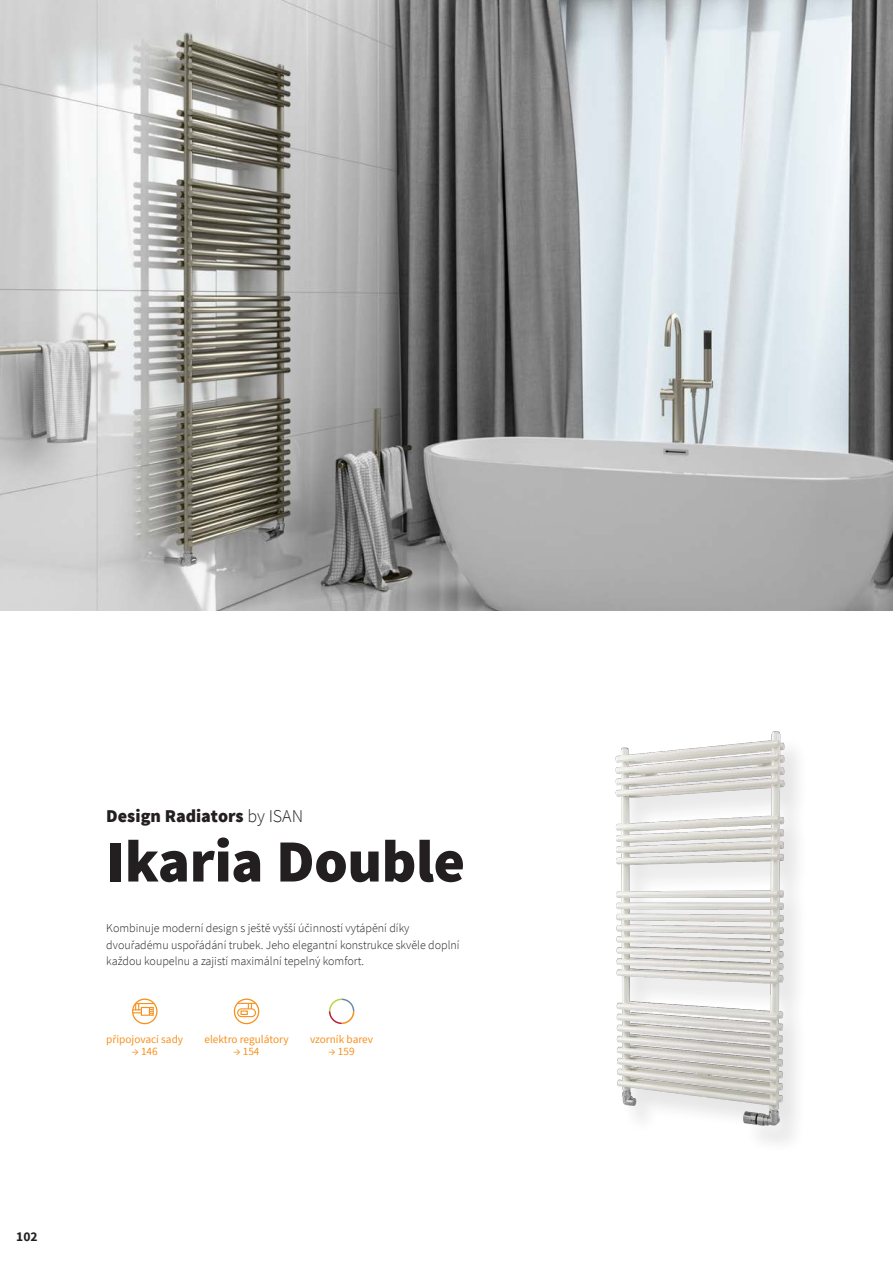
<style>
.page{position:relative;width:893px;height:1263px;background:#fff}
.page>*{position:absolute;margin:0;border:0;box-sizing:border-box;transform-origin:0 0}
.t1{font:900 60px "Source Sans Pro";letter-spacing:-.005em;color:#231f20}
.t2{font:900 18px "Source Sans Pro";color:#231f20}
.t3{font:700 13.5px "Source Sans Pro";color:#231f20}
.t4{font:300 12px/16.5px "Source Sans Pro";color:#231f20}
.t5{font:11.25px "Source Sans Pro";color:#f6911e}
.s1{font-weight:300}
</style>
<div class="page">
<img style="left:615px;top:731px;width:183px;height:412px">
<img style="left:0;top:0;width:893px;height:610px">
<svg style="left:328px;top:998px;width:27px;height:27px"></svg>
<div style="left:141px;top:1007px;width:13px;height:9px;border:1px solid #f6911e"></div>
<svg style="left:133px;top:1003px;width:22px;height:12px"></svg>
<div style="left:132px;top:998px;width:26px;height:26px;border:1px solid #f6911e;border-radius:50%"></div>
<div style="left:237px;top:1008px;width:19px;height:9px;border:1px solid #f6911e;border-radius:4px"></div>
<svg style="left:236px;top:1003px;width:21px;height:12px"></svg>
<div style="left:234px;top:998px;width:25px;height:26px;border:1px solid #f6911e;border-radius:50%"></div>
<h2 class="t2" style="left:106px;top:804px;width:198px">Design Radiators <span class="s1">by ISAN</span></h2>
<h1 class="t1" style="left:106px;top:822px;width:360px">Ikaria Double</h1>
<p class="t4" style="left:106px;top:920px;width:355px">Kombinuje moderní design s ještě vyšší účinností vytápění díky dvouřadému uspořádání trubek. Jeho elegantní konstrukce skvěle doplní každou koupelnu a zajistí maximální tepelný komfort.</p>
<p class="t5" style="left:106px;top:1032px;width:78px">připojovací sady</p>
<p class="t5" style="left:132px;top:1044px;width:28px">→ 146</p>
<p class="t5" style="left:204px;top:1032px;width:86px">elektro regulátory</p>
<p class="t5" style="left:234px;top:1044px;width:28px">→ 154</p>
<p class="t5" style="left:310px;top:1032px;width:64px">vzorník barev</p>
<p class="t5" style="left:329px;top:1044px;width:28px">→ 159</p>
<p class="t3" style="left:16px;top:1228px;width:23px">102</p>
</div>
